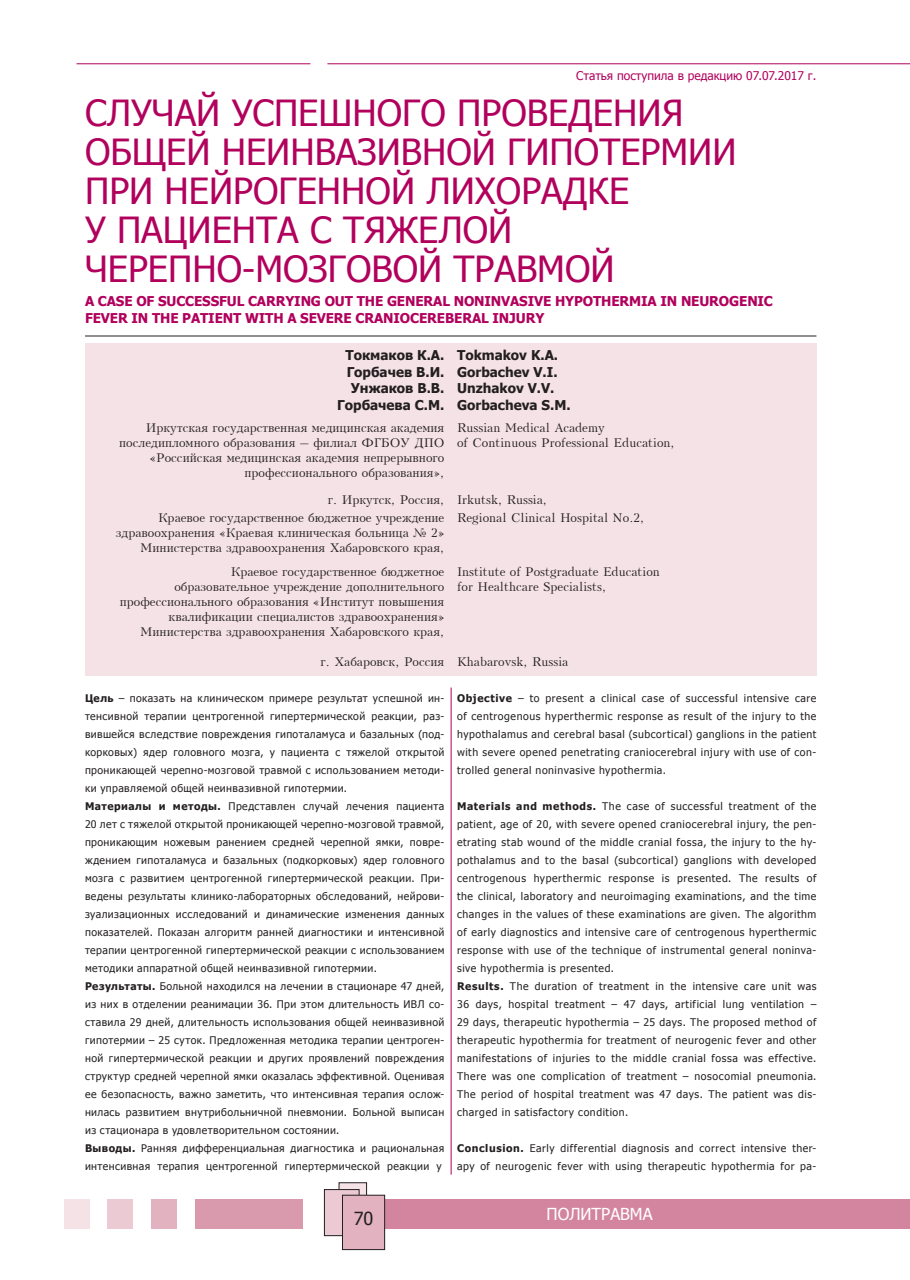
<style>
.page{position:relative;width:910px;height:1280px;background:#fff}
.page>*{position:absolute;margin:0;border:0;box-sizing:border-box;transform-origin:0 0}
.t1{font:36px/39px "Tahoma";color:#b1015c}
.t2{font:18px "Tahoma";color:#231f20}
.t3{font:16.5px "Tahoma";color:#fff}
.t4{font:700 13.5px/16.5px "Tahoma";letter-spacing:-.01em;color:#b1015c}
.t5{font:700 13.5px/16.5px "Tahoma";color:#231f20;text-align:right}
.t6{font:12px/15px "Kudrashov Plain";color:#231f20;text-align:right}
.t7{font:12px "Tahoma";color:#b1015c}
.t8{font:10.5px/18px "Tahoma";letter-spacing:.045em;color:#231f20}
.s1{font-weight:700}
</style>
<div class="page">
<div style="left:196px;top:1198px;width:107px;height:30px;background:#da9aae"></div>
<div style="left:151px;top:1198px;width:25px;height:30px;background:#e3b2c1"></div>
<div style="left:107px;top:1198px;width:26px;height:30px;background:#eccad4"></div>
<div style="left:64px;top:1198px;width:25px;height:30px;background:#f5e2e7"></div>
<div style="left:353px;top:1198px;width:557px;height:30px;background:#d3859f"></div>
<div style="left:339px;top:1183px;width:28px;height:36px;background:#f5e2e7"></div>
<div style="left:339px;top:1182px;width:28px;height:37px;border:1px solid #231f20"></div>
<div style="left:324px;top:1189px;width:35px;height:47px;background:#eccad4"></div>
<div style="left:324px;top:1189px;width:35px;height:47px;border:1px solid #231f20"></div>
<div style="left:342px;top:1195px;width:43px;height:54px;background:#e3b2c1"></div>
<div style="left:342px;top:1195px;width:43px;height:55px;border:1px solid #231f20"></div>
<hr style="left:327px;top:63px;width:583px;height:1px;background:#b1015c">
<hr style="left:77px;top:63px;width:233px;height:1px;background:#b1015c">
<div style="left:85px;top:343px;width:731px;height:332px;background:#f5e2e7"></div>
<hr style="left:85px;top:336px;width:731px;height:1px;background:#231f20">
<hr style="left:451px;top:687px;width:1px;height:488px;background:#b1015c">
<p class="t7" style="left:576px;top:68px;width:242px">Статья поступила в редакцию 07.07.2017 г.</p>
<h1 class="t1" style="left:85px;top:92px;width:653px">СЛУЧАЙ УСПЕШНОГО ПРОВЕДЕНИЯ<br>ОБЩЕЙ НЕИНВАЗИВНОЙ ГИПОТЕРМИИ<br>ПРИ НЕЙРОГЕННОЙ ЛИХОРАДКЕ<br>У ПАЦИЕНТА С ТЯЖЕЛОЙ<br>ЧЕРЕПНО-МОЗГОВОЙ ТРАВМОЙ</h1>
<p class="t4" style="left:85px;top:292px;width:689px">A CASE OF SUCCESSFUL CARRYING OUT THE GENERAL NONINVASIVE HYPOTHERMIA IN NEUROGENIC<br>FEVER IN THE PATIENT WITH A SEVERE CRANIOCEREBERAL INJURY</p>
<p class="t5" style="left:337px;top:346px;width:109px">Токмаков К.А.<br>Горбачев В.И.<br>Унжаков В.В.<br>Горбачева С.М.</p>
<p class="t6" style="left:119px;top:420px;width:327px">Иркутская государственная медицинская академия последипломного образования – филиал ФГБОУ ДПО «Российская медицинская академия непрерывного профессионального образования»,</p>
<p class="t6" style="left:158px;top:491px;width:288px;line-height:18px">г. Иркутск, Россия,<br>Краевое государственное бюджетное учреждение</p>
<p class="t6" style="left:116px;top:525px;width:330px">здравоохранения «Краевая клиническая больница № 2»<br>Министерства здравоохранения Хабаровского края,</p>
<p class="t6" style="left:120px;top:564px;width:326px">Краевое государственное бюджетное<br>образовательное учреждение дополнительного профессионального образования «Институт повышения квалификации специалистов здравоохранения» Министерства здравоохранения Хабаровского края,</p>
<p class="t6" style="left:320px;top:654px;width:125px">г. Хабаровск, Россия</p>
<p class="t5" style="left:457px;top:346px;width:115px;text-align:left">Tokmakov K.A.<br>Gorbachev V.I.<br>Unzhakov V.V.<br>Gorbacheva S.М.</p>
<p class="t6" style="left:457px;top:420px;width:219px;text-align:left">Russian Medical Academy<br>of Continuous Professional Education,</p>
<p class="t6" style="left:457px;top:491px;width:189px;line-height:18px;text-align:left">Irkutsk, Russia,<br>Regional Clinical Hospital No.2,</p>
<p class="t6" style="left:457px;top:564px;width:204px;text-align:left">Institute of Postgraduate Education for Healthcare Specialists,</p>
<p class="t6" style="left:457px;top:654px;width:113px">Khabarovsk, Russia</p>
<p class="t8" style="left:85px;top:689px;width:361px"><span class="s1">Цель</span> – показать на клиническом примере результат успешной ин&shy;тенсивной терапии центрогенной гипертермической реакции, раз&shy;вившейся вследствие повреждения гипоталамуса и базальных (под&shy;корковых) ядер головного мозга, у пациента с тяжелой открытой проникающей черепно-мозговой травмой с использованием методи&shy;ки управляемой общей неинвазивной гипотермии.<br><span class="s1">Материалы и методы.</span> Представлен случай лечения пациента 20 лет с тяжелой открытой проникающей черепно-мозговой травмой, проникающим ножевым ранением средней черепной ямки, повре&shy;ждением гипоталамуса и базальных (подкорковых) ядер головного мозга с развитием центрогенной гипертермической реакции. При&shy;ведены результаты клинико-лабораторных обследований, нейрови&shy;зуализационных исследований и динамические изменения данных показателей. Показан алгоритм ранней диагностики и интенсивной терапии центрогенной гипертермической реакции c использованием методики аппаратной общей неинвазивной гипотермии.<br><span class="s1">Результаты.</span> Больной находился на лечении в стационаре 47 дней, из них в отделении реанимации 36. При этом длительность ИВЛ со&shy;ставила 29 дней, длительность использования общей неинвазивной гипотермии – 25 суток. Предложенная методика терапии центроген&shy;ной гипертермической реакции и других проявлений повреждения структур средней черепной ямки оказалась эффективной. Оценивая ее безопасность, важно заметить, что интенсивная терапия ослож&shy;нилась развитием внутрибольничной пневмонии. Больной выписан из стационара в удовлетворительном состоянии.<br><span class="s1">Выводы.</span> Ранняя дифференциальная диагностика и рациональная интенсивная терапия центрогенной гипертермической реакции у</p>
<p class="t8" style="left:457px;top:689px;width:361px;text-align:justify"><span class="s1">Objective</span> – to present a clinical case of successful intensive care of centrogenous hyperthermic response as result of the injury to the hypothalamus and cerebral basal (subcortical) ganglions in the patient with severe opened penetrating craniocerebral injury with use of con&shy;trolled general noninvasive hypothermia.</p>
<p class="t8" style="left:457px;top:797px;width:361px"><span class="s1">Materials and methods.</span> The case of successful treatment of the patient, age of 20, with severe opened craniocerebral injury, the pen&shy;etrating stab wound of the middle cranial fossa, the injury to the hy&shy;pothalamus and to the basal (subcortical) ganglions with developed centrogenous hyperthermic response is presented. The results of the clinical, laboratory and neuroimaging examinations, and the time changes in the values of these examinations are given. The algorithm of early diagnostics and intensive care of centrogenous hyperthermic response with use of the technique of instrumental general noninva&shy;sive hypothermia is presented.<br><span class="s1">Results.</span> The duration of treatment in the intensive care unit was 36 days, hospital treatment – 47 days, artificial lung ventilation – 29 days, therapeutic hypothermia – 25 days. The proposed method of therapeutic hypothermia for treatment of neurogenic fever and other manifestations of injuries to the middle cranial fossa was effective.<br>There was one complication of treatment – nosocomial pneumonia.<br>The period of hospital treatment was 47 days. The patient was dis&shy;charged in satisfactory condition.</p>
<p class="t8" style="left:457px;top:1139px;width:361px"><span class="s1">Conclusion.</span> Early differential diagnosis and correct intensive ther&shy;apy of neurogenic fever with using therapeutic hypothermia for pa-</p>
<h2 class="t2" style="left:354px;top:1206px;width:21px">70</h2>
<h3 class="t3" style="left:547px;top:1203px;width:108px">ПОЛИТРАВМА</h3>
</div>
